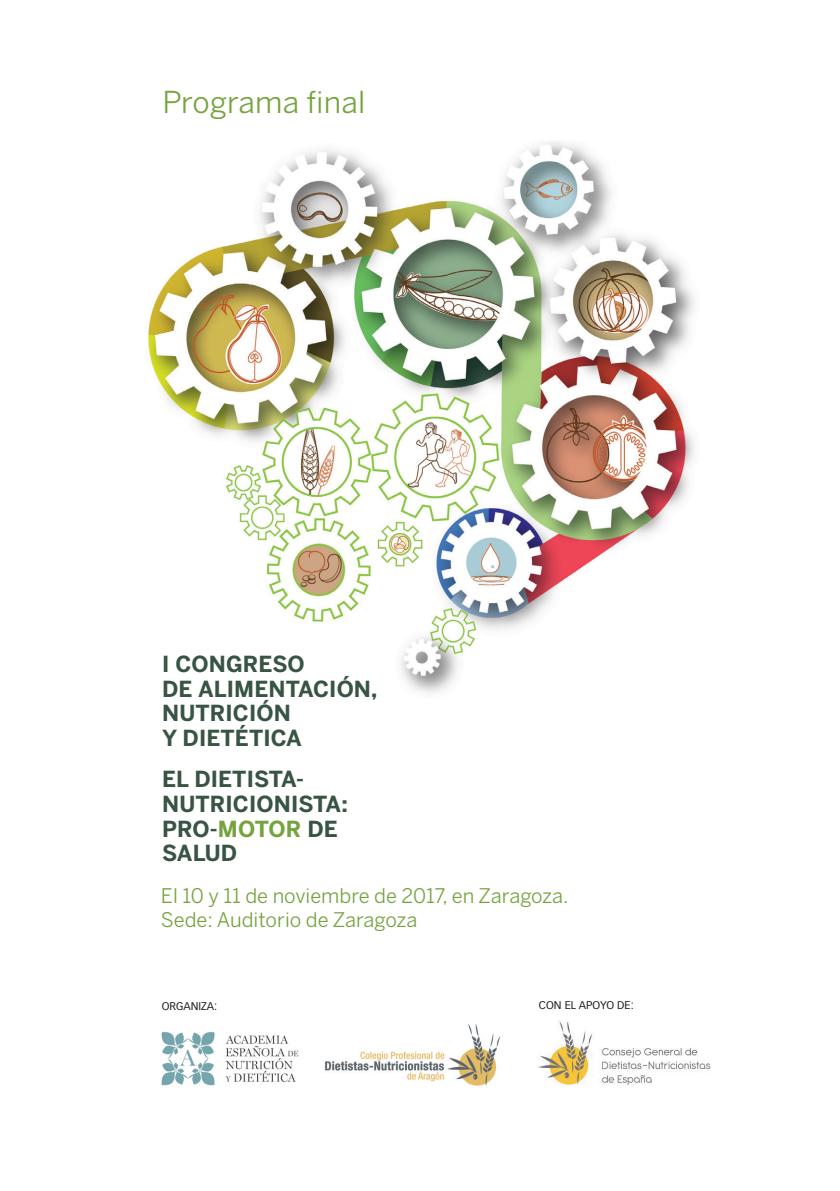
<style>
.page{position:relative;width:840px;height:1191px;background:#fff}
.page>*{position:absolute;margin:0;border:0;box-sizing:border-box;transform-origin:0 0}
.t1{font:30px "Benton Sans";letter-spacing:.005em;color:#75a33d}
.t2{font:700 22px "Benton Sans";letter-spacing:.005em;color:#385443}
.t3{font:20px "Benton Sans";color:#75a33d}
.t4{font:11px "Vectora LH";color:#231f20}
.s1{color:#75a33d}
</style>
<div class="page">
<img style="left:148px;top:142px;width:547px;height:551px">
<img style="left:161px;top:1031px;width:138px;height:55px">
<img style="left:325px;top:1024px;width:176px;height:62px">
<img style="left:538px;top:1021px;width:172px;height:64px">
<p class="t1" style="left:162px;top:84px;width:204px">Programa final</p>
<p class="t2" style="left:162px;top:650px;width:144px">I CONGRESO</p>
<p class="t2" style="left:162px;top:675px;width:217px">DE ALIMENTACIÓN,</p>
<p class="t2" style="left:162px;top:700px;width:130px">NUTRICIÓN</p>
<p class="t2" style="left:162px;top:725px;width:141px">Y DIETÉTICA</p>
<p class="t2" style="left:162px;top:766px;width:143px">EL DIETISTA-</p>
<p class="t2" style="left:162px;top:790px;width:187px">NUTRICIONISTA:</p>
<p class="t2" style="left:162px;top:815px;width:177px">PRO-<span class="s1">MOTOR</span> DE</p>
<p class="t2" style="left:162px;top:840px;width:77px">SALUD</p>
<p class="t3" style="left:161px;top:883px;width:408px">El 10 y 11 de noviembre de 2017, en Zaragoza.</p>
<p class="t3" style="left:161px;top:907px;width:258px">Sede: Auditorio de Zaragoza</p>
<p class="t4" style="left:162px;top:1000px;width:57px">ORGANIZA:</p>
<p class="t4" style="left:538px;top:999px;width:96px">CON EL APOYO DE:</p>
</div>
